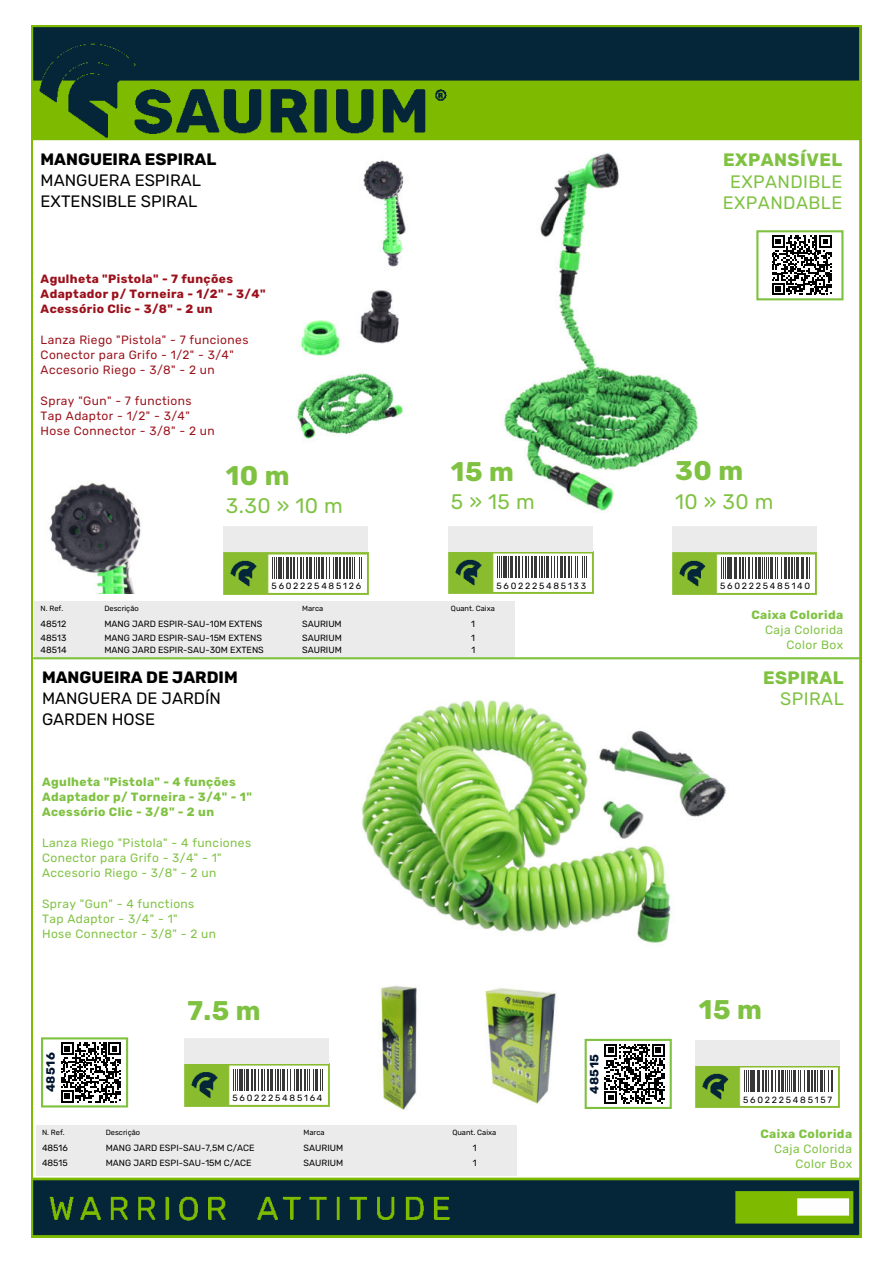
<style>
.page{position:relative;width:893px;height:1263px;background:#fff}
.page>*{position:absolute;margin:0;border:0;box-sizing:border-box;transform-origin:0 0}
.t1{font:700 27px "Rubik";letter-spacing:.015em;color:#7fc241}
.t2{font:21px "Rubik";letter-spacing:.02em;color:#7fc241}
.t3{font:18px/21.3px "Rubik";letter-spacing:.025em;color:#7fc241;text-align:center}
.t4{font:700 18px "Rubik";letter-spacing:.025em;color:#7fc241}
.t5{font:16.5px/21.3px "Rubik";color:#000}
.t6{font:700 16.5px "Rubik";color:#000}
.t7{font:12px/15px "Rubik";letter-spacing:.035em;color:#7fc241}
.t8{font:12px/15px "Rubik";letter-spacing:.035em;color:#9b111b}
.t9{font:700 12px/15px "Rubik";letter-spacing:.035em;color:#7fc241}
.t10{font:700 12px/15px "Rubik";letter-spacing:.035em;color:#9b111b}
.t11{font:700 12px "Rubik";letter-spacing:.035em;color:#00142e}
.t12{font:9px/15px "Rubik";color:#000}
.t13{font:9px "Rubik";letter-spacing:.195em;color:#000}
.t14{font:7.5px "Rubik";color:#000}
</style>
<div class="page">
<img style="left:32px;top:26px;width:829px;height:1211px">
<div style="left:36px;top:1125px;width:480px;height:51px;background:#ebebeb"></div>
<div style="left:41px;top:1037px;width:87px;height:70px;background:#fff;border:2px solid #7fc241"></div>
<svg style="left:61px;top:1042px;width:60px;height:60px"></svg>
<img style="left:184px;top:1064px;width:145px;height:42px">
<div style="left:233px;top:1069px;width:90px;height:21px;background:#fff"></div>
<svg style="left:233px;top:1069px;width:5px;height:21px"></svg>
<hr style="left:239px;top:1069px;width:4px;height:21px;background:#373737">
<svg style="left:244px;top:1069px;width:1px;height:21px"></svg>
<hr style="left:247px;top:1069px;width:2px;height:21px;background:#373737">
<hr style="left:251px;top:1069px;width:2px;height:21px;background:#373737">
<hr style="left:254px;top:1069px;width:2px;height:21px;background:#373737">
<svg style="left:258px;top:1069px;width:7px;height:21px"></svg>
<hr style="left:267px;top:1069px;width:2px;height:21px;background:#373737">
<hr style="left:270px;top:1069px;width:3px;height:21px;background:#373737">
<svg style="left:275px;top:1069px;width:6px;height:21px"></svg>
<hr style="left:282px;top:1069px;width:3px;height:21px;background:#373737">
<svg style="left:287px;top:1069px;width:8px;height:21px"></svg>
<hr style="left:296px;top:1069px;width:3px;height:21px;background:#373737">
<hr style="left:300px;top:1069px;width:2px;height:21px;background:#373737">
<hr style="left:304px;top:1069px;width:2px;height:21px;background:#373737">
<svg style="left:307px;top:1069px;width:7px;height:21px"></svg>
<hr style="left:315px;top:1069px;width:3px;height:21px;background:#373737">
<svg style="left:320px;top:1069px;width:3px;height:21px"></svg>
<div style="left:184px;top:1038px;width:145px;height:26px;background:#ebebeb"></div>
<img style="left:354px;top:984px;width:90px;height:128px">
<img style="left:473px;top:979px;width:96px;height:135px">
<img style="left:356px;top:695px;width:382px;height:260px">
<div style="left:585px;top:1039px;width:87px;height:70px;background:#fff;border:2px solid #7fc241"></div>
<svg style="left:604px;top:1044px;width:61px;height:60px"></svg>
<img style="left:695px;top:1065px;width:145px;height:43px">
<div style="left:744px;top:1070px;width:89px;height:22px;background:#fff"></div>
<svg style="left:744px;top:1070px;width:11px;height:22px"></svg>
<hr style="left:757px;top:1070px;width:3px;height:22px;background:#373737">
<hr style="left:762px;top:1070px;width:2px;height:22px;background:#373737">
<hr style="left:765px;top:1070px;width:2px;height:22px;background:#373737">
<svg style="left:768px;top:1070px;width:1px;height:22px"></svg>
<hr style="left:771px;top:1070px;width:2px;height:22px;background:#373737">
<svg style="left:775px;top:1070px;width:1px;height:22px"></svg>
<hr style="left:778px;top:1070px;width:2px;height:22px;background:#373737">
<hr style="left:781px;top:1070px;width:2px;height:22px;background:#373737">
<svg style="left:785px;top:1070px;width:7px;height:22px"></svg>
<hr style="left:793px;top:1070px;width:3px;height:22px;background:#373737">
<svg style="left:798px;top:1070px;width:7px;height:22px"></svg>
<hr style="left:807px;top:1070px;width:3px;height:22px;background:#373737">
<hr style="left:811px;top:1070px;width:2px;height:22px;background:#373737">
<hr style="left:814px;top:1070px;width:2px;height:22px;background:#373737">
<svg style="left:817px;top:1070px;width:1px;height:22px"></svg>
<hr style="left:820px;top:1070px;width:3px;height:22px;background:#373737">
<svg style="left:824px;top:1070px;width:9px;height:22px"></svg>
<div style="left:695px;top:1040px;width:145px;height:25px;background:#ebebeb"></div>
<h3 class="t6" style="left:41px;top:149px;width:177px">MANGUEIRA ESPIRAL</h3>
<h3 class="t5" style="left:41px;top:170px;width:162px">MANGUERA ESPIRAL<br>EXTENSIBLE SPIRAL</h3>
<h3 class="t4" style="left:723px;top:149px;width:120px">EXPANSÍVEL</h3>
<h3 class="t3" style="left:723px;top:171px;width:121px">EXPANDIBLE<br>EXPANDABLE</h3>
<h3 class="t10" style="left:41px;top:272px;width:227px">Agulheta "Pistola" - 7 funções<br>Adaptador p/ Torneira - 1/2" - 3/4"<br>Acessório Clic - 3/8" - 2 un</h3>
<h3 class="t8" style="left:41px;top:333px;width:209px">Lanza Riego "Pistola" - 7 funciones<br>Conector para Grifo - 1/2" - 3/4"<br>Accesorio Riego - 3/8" - 2 un</h3>
<h3 class="t8" style="left:41px;top:394px;width:176px">Spray "Gun" - 7 functions<br>Tap Adaptor - 1/2" - 3/4"<br>Hose Connector - 3/8" - 2 un</h3>
<h1 class="t1" style="left:226px;top:459px;width:65px">10 m</h1>
<h1 class="t1" style="left:451px;top:456px;width:64px">15 m</h1>
<h1 class="t1" style="left:675px;top:455px;width:70px">30 m</h1>
<h2 class="t2" style="left:226px;top:494px;width:119px">3.30 » 10 m</h2>
<h2 class="t2" style="left:451px;top:490px;width:85px">5 » 15 m</h2>
<h2 class="t2" style="left:675px;top:489px;width:100px">10 » 30 m</h2>
<p class="t13" style="left:272px;top:581px;width:91px">5602225485126</p>
<p class="t13" style="left:496px;top:580px;width:91px">5602225485133</p>
<p class="t13" style="left:720px;top:581px;width:92px">5602225485140</p>
<p class="t14" style="left:41px;top:604px;width:24px">N. Ref.</p>
<p class="t12" style="left:41px;top:617px;width:27px">48512</p>
<p class="t14" style="left:104px;top:604px;width:36px">Descrição</p>
<p class="t12" style="left:104px;top:617px;width:159px">MANG JARD ESPIR-SAU-10M EXTENS</p>
<p class="t14" style="left:302px;top:604px;width:23px">Marca</p>
<p class="t12" style="left:302px;top:617px;width:41px">SAURIUM</p>
<p class="t14" style="left:451px;top:604px;width:45px">Quant. Caixa</p>
<p class="t12" style="left:471px;top:617px;width:5px">1</p>
<p class="t12" style="left:41px;top:630px;width:27px">48513</p>
<p class="t12" style="left:104px;top:630px;width:159px">MANG JARD ESPIR-SAU-15M EXTENS</p>
<p class="t12" style="left:302px;top:630px;width:41px">SAURIUM</p>
<p class="t12" style="left:471px;top:630px;width:5px">1</p>
<p class="t12" style="left:41px;top:642px;width:27px">48514</p>
<p class="t12" style="left:104px;top:642px;width:161px">MANG JARD ESPIR-SAU-30M EXTENS</p>
<p class="t12" style="left:302px;top:642px;width:41px">SAURIUM</p>
<p class="t12" style="left:471px;top:642px;width:5px">1</p>
<h3 class="t9" style="left:751px;top:608px;width:93px">Caixa Colorida</h3>
<h3 class="t7" style="left:765px;top:622px;width:79px">Caja Colorida</h3>
<h3 class="t7" style="left:786px;top:637px;width:58px">Color Box</h3>
<h3 class="t6" style="left:42px;top:667px;width:197px">MANGUEIRA DE JARDIM</h3>
<h3 class="t5" style="left:42px;top:688px;width:181px">MANGUERA DE JARDÍN<br>GARDEN HOSE</h3>
<h3 class="t4" style="left:763px;top:667px;width:82px">ESPIRAL</h3>
<h3 class="t3" style="left:780px;top:689px;width:65px">SPIRAL</h3>
<h3 class="t9" style="left:42px;top:774px;width:211px">Agulheta "Pistola" - 4 funções<br>Adaptador p/ Torneira - 3/4" - 1"<br>Acessório Clic - 3/8" - 2 un</h3>
<h3 class="t7" style="left:42px;top:836px;width:211px">Lanza Riego "Pistola" - 4 funciones<br>Conector para Grifo - 3/4" - 1"<br>Accesorio Riego - 3/8" - 2 un</h3>
<h3 class="t7" style="left:42px;top:897px;width:176px">Spray "Gun" - 4 functions<br>Tap Adaptor - 3/4" - 1"<br>Hose Connector - 3/8" - 2 un</h3>
<h1 class="t1" style="left:188px;top:995px;width:75px">7.5 m</h1>
<h1 class="t1" style="left:699px;top:994px;width:64px">15 m</h1>
<h3 class="t11" style="left:44px;top:1092px;width:41px;rotate:-90deg">48516</h3>
<p class="t13" style="left:233px;top:1093px;width:91px">5602225485164</p>
<h3 class="t11" style="left:587px;top:1094px;width:41px;rotate:-90deg">48515</h3>
<p class="t13" style="left:743px;top:1094px;width:90px">5602225485157</p>
<p class="t14" style="left:42px;top:1128px;width:24px">N. Ref.</p>
<p class="t12" style="left:42px;top:1141px;width:27px">48516</p>
<p class="t12" style="left:42px;top:1156px;width:27px">48515</p>
<p class="t14" style="left:106px;top:1128px;width:36px">Descrição</p>
<p class="t12" style="left:106px;top:1141px;width:150px">MANG JARD ESPI-SAU-7,5M C/ACE<br>MANG JARD ESPI-SAU-15M C/ACE</p>
<p class="t14" style="left:304px;top:1128px;width:23px">Marca</p>
<p class="t12" style="left:304px;top:1141px;width:41px">SAURIUM</p>
<p class="t14" style="left:452px;top:1128px;width:45px">Quant. Caixa</p>
<p class="t12" style="left:473px;top:1141px;width:5px">1</p>
<p class="t12" style="left:304px;top:1156px;width:41px">SAURIUM</p>
<p class="t12" style="left:473px;top:1156px;width:5px">1</p>
<h3 class="t9" style="left:760px;top:1127px;width:93px">Caixa Colorida</h3>
<h3 class="t7" style="left:774px;top:1142px;width:79px;text-align:right">Caja Colorida<br>Color Box</h3>
</div>
